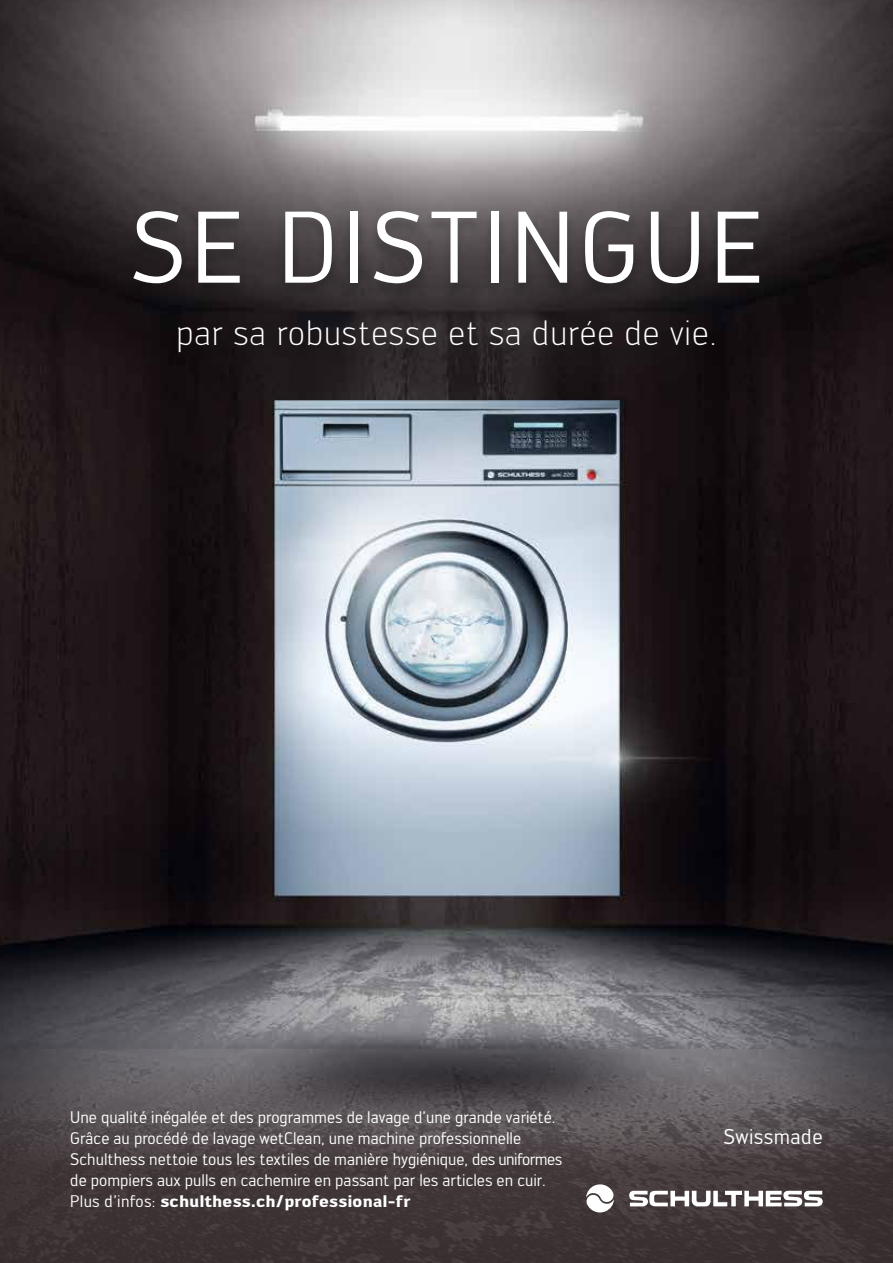
<style>
.page{position:relative;width:893px;height:1263px;background:#fff}
.page>*{position:absolute;margin:0;border:0;box-sizing:border-box;transform-origin:0 0}
.t1{font:99.75px "Engel";letter-spacing:.05em;color:#fff}
.t2{font:300 34.5px "Engel";letter-spacing:.03em;color:#fff}
.t3{font:21px "Engel";letter-spacing:.02em;color:#fff}
.t4{font:16.5px/21px "Engel";color:#fff}
.s1{font-weight:700}
</style>
<div class="page">
<img style="left:0;top:0;width:893px;height:1023px">
<svg style="left:0;top:1023px;width:893px;height:240px;background:#4f494c"></svg>
<svg style="left:629px;top:1190px;width:194px;height:16px"></svg>
<svg style="left:586px;top:1184px;width:28px;height:28px"></svg>
<div style="left:170px;top:320px;width:552px;height:49px;background:#000;opacity:.23"></div>
<div style="left:125px;top:210px;width:644px;height:91px;background:#000;opacity:.23"></div>
<h1 class="t1" style="left:130px;top:190px;width:634px">SE DISTINGUE</h1>
<h2 class="t2" style="left:177px;top:313px;width:541px">par sa robustesse et sa durée de vie.</h2>
<p class="t4" style="left:70px;top:1106px;width:493px">Une qualité inégalée et des programmes de lavage d’une grande variété.<br>Grâce au procédé de lavage wetClean, une machine professionnelle Schulthess nettoie tous les textiles de manière hygiénique, des uniformes de pompiers aux pulls en cachemire en passant par les articles en cuir.<br>Plus d’infos: <span class="s1">schulthess.ch/professional-fr</span></p>
<p class="t3" style="left:723px;top:1124px;width:101px">Swissmade</p>
</div>
